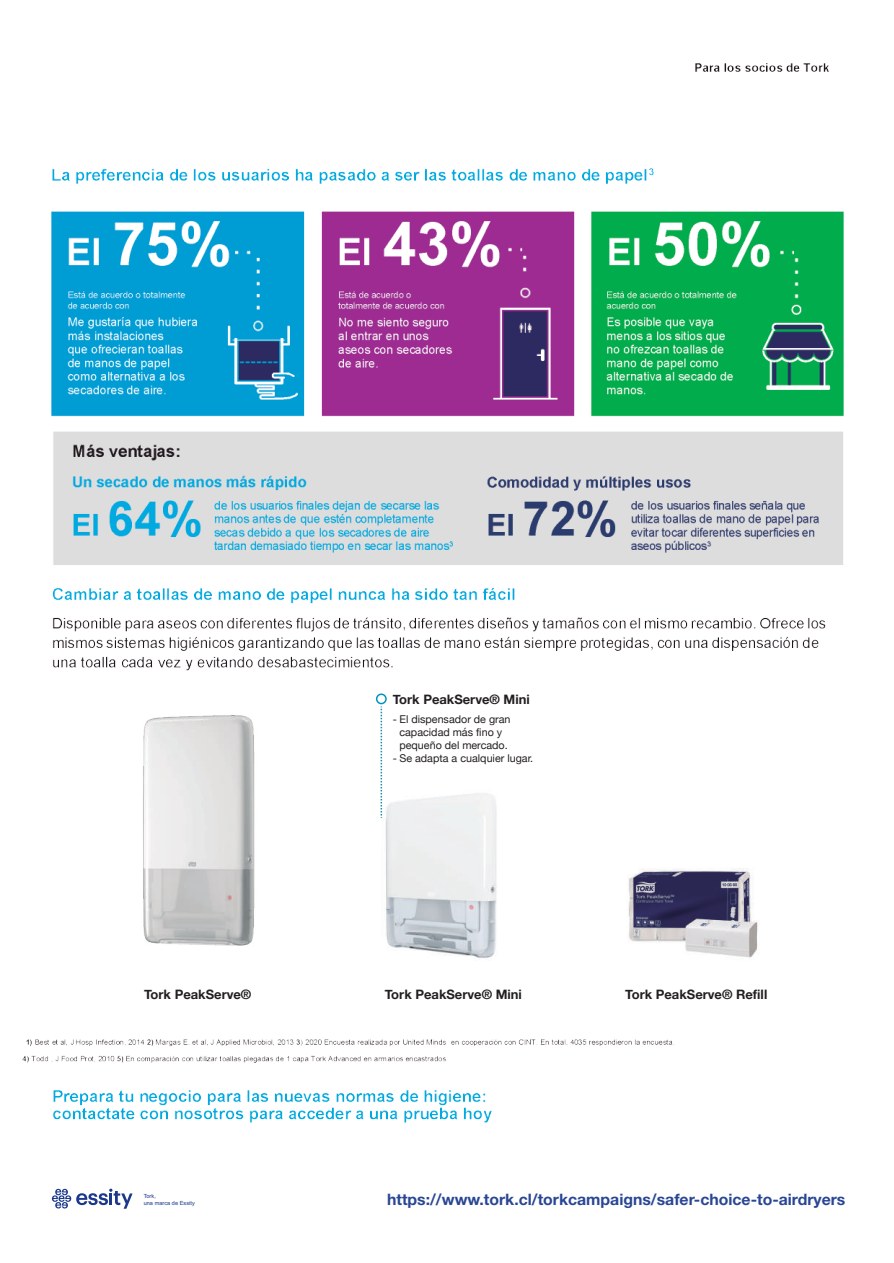
<style>
.page{position:relative;width:894px;height:1263px;background:#fff}
.page>*{position:absolute;margin:0;border:0;box-sizing:border-box;transform-origin:0 0}
.t1{font:700 15.75px "Helvetica Neue LT Std";color:#294694}
.t2{font:700 13.05px "Helvetica Neue";color:#231f20}
.t3{font:10.8px/12.9px "Helvetica Neue";color:#231f20;text-align:center}
.t4{font:5.7px/6.8px "Arial";color:#1b388c}
</style>
<div class="page">
<img style="left:22px;top:63px;width:822px;height:1060px">
<div style="left:36px;top:682px;width:821px;height:336px;background:#fff"></div>
<img style="left:628px;top:868px;width:130px;height:90px">
<img style="left:143px;top:715px;width:112px;height:231px">
<img style="left:382px;top:790px;width:115px;height:171px">
<svg style="left:380px;top:707px;width:2px;height:111px"></svg>
<div style="left:376px;top:693px;width:10px;height:11px;border:2px solid #0094be;border-radius:50%"></div>
<svg style="left:52px;top:1189px;width:80px;height:20px"></svg>
<p class="t2" style="left:392px;top:689px;width:138px">Tork PeakServe® Mini</p>
<p class="t3" style="left:392px;top:713px;width:119px">- El dispensador de gran capacidad más fino y pequeño del mercado.</p>
<p class="t3" style="left:392px;top:752px;width:142px">- Se adapta a cualquier lugar.</p>
<p class="t2" style="left:144px;top:985px;width:109px">Tork PeakServe®</p>
<p class="t2" style="left:385px;top:985px;width:138px">Tork PeakServe® Mini</p>
<p class="t2" style="left:625px;top:985px;width:144px">Tork PeakServe® Refill</p>
<p class="t4" style="left:144px;top:1193px;width:53px">Tork,<br>una marca de Essity</p>
<h1 class="t1" style="left:387px;top:1189px;width:460px">https://www.tork.cl/torkcampaigns/safer-choice-to-airdryers</h1>
</div>
